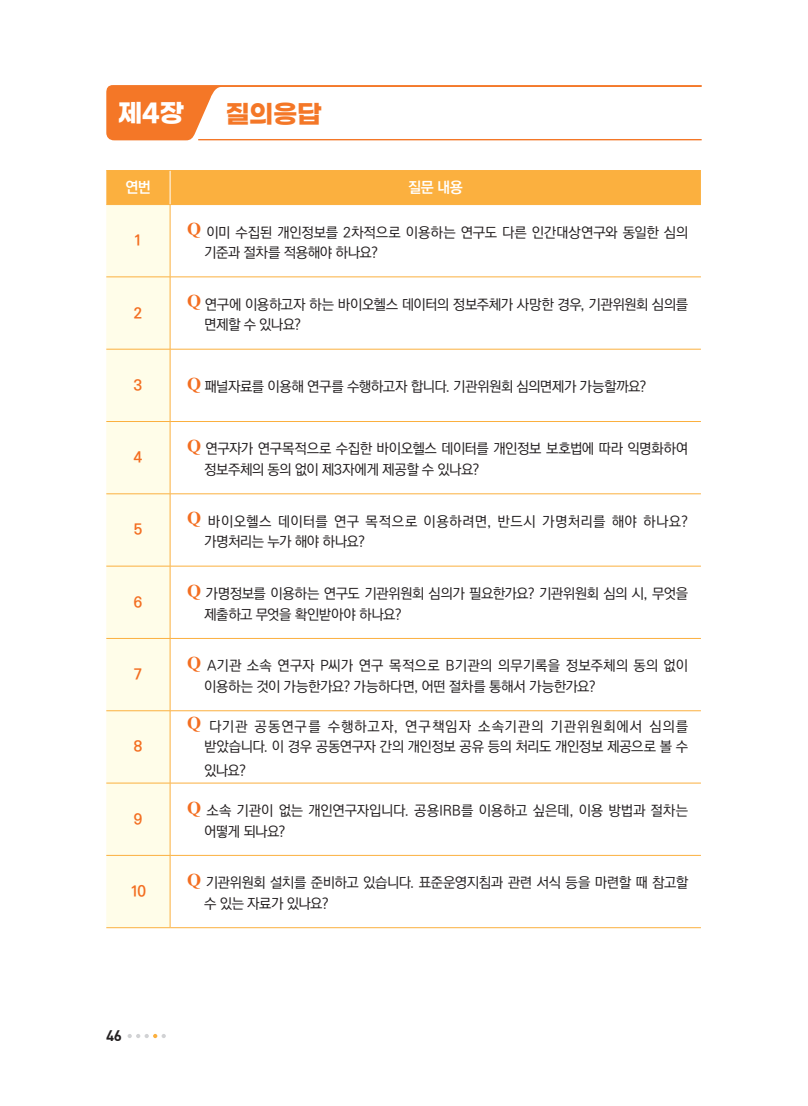
<style>
.page{position:relative;width:808px;height:1106px;background:#fff}
.page>*{position:absolute;margin:0;border:0;box-sizing:border-box;transform-origin:0 0}
.t1{font:700 25.5px "Gmarket Sans";color:#f47727}
.t2{font:700 25.5px "Gmarket Sans";color:#fff}
.t3{font:15px "Ko Pub World Dotum PB";color:#f36e21}
.t4{font:15px "Ko Pub World Dotum PB";color:#fff}
.t5{font:15px "DIN Bold";color:#231f20}
.t6{font:14.25px/20.4px "Ko Pub World Dotum PM";letter-spacing:-.025em;color:#231f20}
.t7{font:14.25px/20.4px "Ko Pub World Dotum PM";letter-spacing:.025em;color:#231f20;text-align:right}
.t8{font:14.25px/20.4px "Ko Pub World Dotum PM";color:#231f20}
.t9{font:14.25px/20.4px "Ko Pub World Dotum PM";letter-spacing:.02em;color:#231f20}
.s1{font-family:"Times New Roman";font-weight:700;font-size:18px;color:#f36e21}
</style>
<div class="page">
<svg style="left:128px;top:1033px;width:38px;height:5px"></svg>
<div style="left:106px;top:171px;width:595px;height:33px;background:#fbb03f"></div>
<div style="left:106px;top:205px;width:64px;height:722px;background:#fffde9"></div>
<hr style="left:106px;top:170px;width:64px;height:1px;background:#fbb03f">
<hr style="left:170px;top:170px;width:531px;height:1px;background:#fbb03f">
<hr style="left:106px;top:204px;width:64px;height:1px;background:#fbb03f">
<hr style="left:170px;top:204px;width:531px;height:1px;background:#fbb03f">
<hr style="left:106px;top:927px;width:64px;height:1px;background:#fbb03f">
<hr style="left:170px;top:927px;width:531px;height:1px;background:#fbb03f">
<hr style="left:170px;top:205px;width:1px;height:72px;background:#fbb03f">
<hr style="left:106px;top:276px;width:64px;height:1px;background:#fbb03f">
<hr style="left:170px;top:276px;width:531px;height:1px;background:#fbb03f">
<hr style="left:170px;top:277px;width:1px;height:72px;background:#fbb03f">
<hr style="left:106px;top:349px;width:64px;height:1px;background:#fbb03f">
<hr style="left:170px;top:349px;width:531px;height:1px;background:#fbb03f">
<hr style="left:170px;top:349px;width:1px;height:72px;background:#fbb03f">
<hr style="left:106px;top:421px;width:64px;height:1px;background:#fbb03f">
<hr style="left:170px;top:421px;width:531px;height:1px;background:#fbb03f">
<hr style="left:170px;top:422px;width:1px;height:71px;background:#fbb03f">
<hr style="left:106px;top:493px;width:64px;height:1px;background:#fbb03f">
<hr style="left:170px;top:493px;width:531px;height:1px;background:#fbb03f">
<hr style="left:170px;top:494px;width:1px;height:72px;background:#fbb03f">
<hr style="left:106px;top:566px;width:64px;height:1px;background:#fbb03f">
<hr style="left:170px;top:566px;width:531px;height:1px;background:#fbb03f">
<hr style="left:170px;top:566px;width:1px;height:72px;background:#fbb03f">
<hr style="left:106px;top:638px;width:64px;height:1px;background:#fbb03f">
<hr style="left:170px;top:638px;width:531px;height:1px;background:#fbb03f">
<hr style="left:170px;top:638px;width:1px;height:72px;background:#fbb03f">
<hr style="left:106px;top:710px;width:64px;height:1px;background:#fbb03f">
<hr style="left:170px;top:710px;width:531px;height:1px;background:#fbb03f">
<hr style="left:170px;top:711px;width:1px;height:72px;background:#fbb03f">
<hr style="left:106px;top:782px;width:64px;height:1px;background:#fbb03f">
<hr style="left:170px;top:782px;width:531px;height:1px;background:#fbb03f">
<hr style="left:170px;top:783px;width:1px;height:72px;background:#fbb03f">
<hr style="left:106px;top:855px;width:64px;height:1px;background:#fbb03f">
<hr style="left:170px;top:855px;width:531px;height:1px;background:#fbb03f">
<hr style="left:170px;top:855px;width:1px;height:72px;background:#fbb03f">
<hr style="left:170px;top:171px;width:1px;height:33px;background:#fff">
<svg style="left:106px;top:85px;width:596px;height:55px"></svg>
<hr style="left:198px;top:139px;width:504px;height:1px;background:#f47727">
<p class="t2" style="left:118px;top:99px;width:67px">제4장</p>
<p class="t1" style="left:225px;top:100px;width:98px">질의응답</p>
<p class="t4" style="left:126px;top:176px;width:27px">연번</p>
<p class="t4" style="left:408px;top:176px;width:56px">질문 내용</p>
<p class="t3" style="left:134px;top:230px;width:10px">1</p>
<p class="t6" style="left:204px;top:222px;width:485px;text-indent:-17px"><span class="s1">Q</span> 이미 수집된 개인정보를 2차적으로 이용하는 연구도 다른 인간대상연구와 동일한 심의 기준과 절차를 적용해야 하나요?</p>
<p class="t3" style="left:134px;top:302px;width:10px">2</p>
<p class="t6" style="left:204px;top:295px;width:485px;text-indent:-17px"><span class="s1">Q</span> 연구에 이용하고자 하는 바이오헬스 데이터의 정보주체가 사망한 경우, 기관위원회 심의를 면제할 수 있나요?</p>
<p class="t3" style="left:134px;top:374px;width:10px">3</p>
<p class="t6" style="left:187px;top:377px;width:461px"><span class="s1">Q</span> 패널자료를 이용해 연구를 수행하고자 합니다. 기관위원회 심의면제가 가능할까요?</p>
<p class="t3" style="left:134px;top:446px;width:10px">4</p>
<p class="t6" style="left:204px;top:439px;width:485px;text-indent:-17px"><span class="s1">Q</span> 연구자가 연구목적으로 수집한 바이오헬스 데이터를 개인정보 보호법에 따라 익명화하여 정보주체의 동의 없이 제3자에게 제공할 수 있나요?</p>
<p class="t3" style="left:134px;top:519px;width:10px">5</p>
<p class="t9" style="left:204px;top:512px;width:485px;text-indent:-17px"><span class="s1">Q</span> 바이오헬스 데이터를 연구 목적으로 이용하려면, 반드시 가명처리를 해야 하나요? 가명처리는 누가 해야 하나요?</p>
<p class="t3" style="left:134px;top:591px;width:10px">6</p>
<p class="t6" style="left:204px;top:584px;width:485px;text-indent:-17px"><span class="s1">Q</span> 가명정보를 이용하는 연구도 기관위원회 심의가 필요한가요? 기관위원회 심의 시, 무엇을 제출하고 무엇을 확인받아야 하나요?</p>
<p class="t3" style="left:134px;top:663px;width:10px">7</p>
<p class="t8" style="left:204px;top:656px;width:485px;text-indent:-17px"><span class="s1">Q</span> A기관 소속 연구자 P씨가 연구 목적으로 B기관의 의무기록을 정보주체의 동의 없이 이용하는 것이 가능한가요? 가능하다면, 어떤 절차를 통해서 가능한가요?</p>
<p class="t3" style="left:134px;top:736px;width:10px">8</p>
<p class="t7" style="left:187px;top:716px;width:502px"><span class="s1">Q</span> 다기관 공동연구를 수행하고자, 연구책임자 소속기관의 기관위원회에서 심의를 받았습니다. 이 경우 공동연구자 간의 개인정보 공유 등의 처리도 개인정보 제공으로 볼 수</p>
<p class="t6" style="left:204px;top:761px;width:43px">있나요?</p>
<p class="t3" style="left:134px;top:808px;width:10px">9</p>
<p class="t6" style="left:204px;top:801px;width:485px;text-indent:-17px"><span class="s1">Q</span> 소속 기관이 없는 개인연구자입니다. 공용IRB를 이용하고 싶은데, 이용 방법과 절차는 어떻게 되나요?</p>
<p class="t3" style="left:130px;top:880px;width:17px">10</p>
<p class="t6" style="left:204px;top:873px;width:485px;text-indent:-17px"><span class="s1">Q</span> 기관위원회 설치를 준비하고 있습니다. 표준운영지침과 관련 서식 등을 마련할 때 참고할 수 있는 자료가 있나요?</p>
<p class="t5" style="left:106px;top:1025px;width:17px">46</p>
</div>
